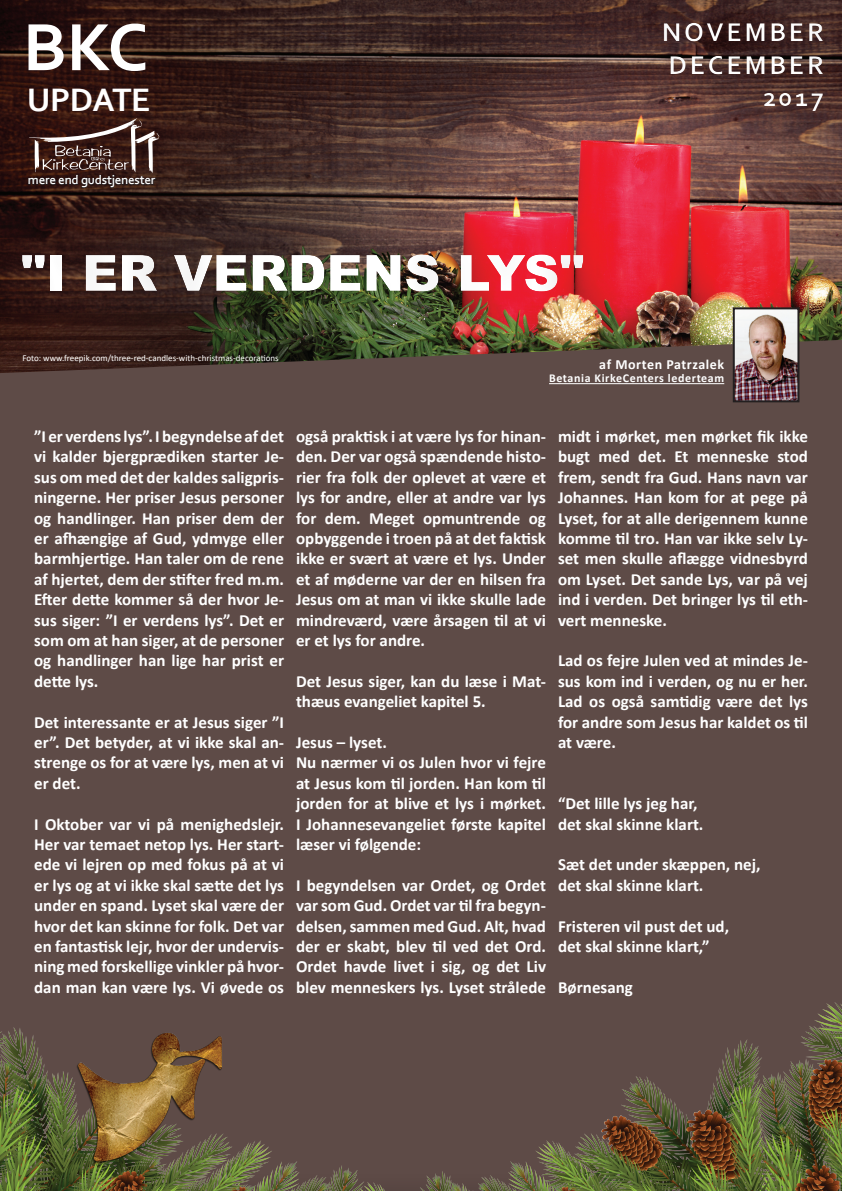
<style>
.page{position:relative;width:842px;height:1191px;background:#fff}
.page>*{position:absolute;margin:0;border:0;box-sizing:border-box;transform-origin:0 0}
.t1{font:700 70px "Corbel";color:#fff}
.t2{font:900 50px "Arial";color:#fff}
.t3{font:700 34px "Corbel";letter-spacing:-.02em;color:#fff}
.t4{font:700 27px/32.4px "Corbel";letter-spacing:.1em;color:#fff;text-align:right}
.t5{font:700 17px/20.4px "Calibri";color:#fff;text-align:justify}
.t6{font:700 14px "Calibri";letter-spacing:.04em;color:#fff}
.t7{font:700 13px "Corbel";letter-spacing:-.02em;color:#fff}
.t8{font:700 12px "Calibri";letter-spacing:.05em;color:#fff}
.t9{font:9px "Calibri";color:#fff}
</style>
<div class="page">
<div style="left:0;top:240px;width:842px;height:951px;background:#5e4b47"></div>
<img style="left:0;top:0;width:842px;height:373px">
<div style="left:601px;top:15px;width:241px;height:116px;background:#231f20;opacity:.5"></div>
<svg style="left:28px;top:118px;width:131px;height:52px;background:#5b423d"></svg>
<div style="left:0;top:170px;width:171px;height:29px;background:#231f20;opacity:.5"></div>
<div style="left:11px;top:236px;width:766px;height:71px;background:#231f20;opacity:.5"></div>
<img style="left:736px;top:310px;width:60px;height:89px">
<div style="left:733px;top:307px;width:66px;height:95px;border:2px solid #231f20"></div>
<hr style="left:549px;top:383px;width:175px;height:1px;background:#fff">
<img style="left:0;top:1002px;width:842px;height:189px">
<img style="left:61px;top:1002px;width:184px;height:181px">
<h1 class="t1" style="left:23px;top:4px;width:127px">BKC</h1>
<h3 class="t3" style="left:27px;top:79px;width:125px">UPDATE</h3>
<p class="t7" style="left:28px;top:172px;width:129px">mere end gudstjenester</p>
<h2 class="t2" style="left:21px;top:237px;width:565px">"I ER VERDENS LYS"</h2>
<h3 class="t4" style="left:662px;top:15px;width:164px">NOVEMBER<br>DECEMBER<br>2017</h3>
<p class="t9" style="left:22px;top:352px;width:258px">Foto: www.freepik.com/three-red-candles-with-christmas-decorations</p>
<p class="t6" style="left:599px;top:355px;width:126px">af Morten Patrzalek</p>
<p class="t8" style="left:549px;top:370px;width:177px">Betania KirkeCenters lederteam</p>
<p class="t5" style="left:34px;top:426px;width:251px">”I er verdens lys”. I begyndelse af det vi kalder bjergprædiken starter Je&shy;sus om med det der kaldes saligpris&shy;ningerne. Her priser Jesus personer og handlinger. Han priser dem der er afhængige af Gud, ydmyge eller barmhjertige. Han taler om de rene af hjertet, dem der stifter fred m.m.<br>Efter dette kommer så der hvor Je&shy;sus siger: ”I er verdens lys”. Det er som om at han siger, at de personer og handlinger han lige har prist er dette lys.</p>
<p class="t5" style="left:34px;top:711px;width:251px">Det interessante er at Jesus siger ”I er”. Det betyder, at vi ikke skal an&shy;strenge os for at være lys, men at vi er det.</p>
<p class="t5" style="left:34px;top:813px;width:251px">I Oktober var vi på menighedslejr.<br>Her var temaet netop lys. Her start&shy;ede vi lejren op med fokus på at vi er lys og at vi ikke skal sætte det lys under en spand. Lyset skal være der hvor det kan skinne for folk. Det var en fantastisk lejr, hvor der undervis&shy;ning med forskellige vinkler på hvor&shy;dan man kan være lys. Vi øvede os</p>
<p class="t5" style="left:296px;top:426px;width:251px">også praktisk i at være lys for hinan&shy;den. Der var også spændende histo&shy;rier fra folk der oplevet at være et lys for andre, eller at andre var lys for dem. Meget opmuntrende og opbyggende i troen på at det faktisk ikke er svært at være et lys. Under et af møderne var der en hilsen fra Jesus om at man vi ikke skulle lade mindreværd, være årsagen til at vi er et lys for andre.</p>
<p class="t5" style="left:296px;top:670px;width:251px">Det Jesus siger, kan du læse i Mat&shy;thæus evangeliet kapitel 5.</p>
<p class="t5" style="left:296px;top:732px;width:251px;text-align:left">Jesus – lyset.<br>Nu nærmer vi os Julen hvor vi fejre at Jesus kom til jorden. Han kom til jorden for at blive et lys i mørket.<br>I Johannesevangeliet første kapitel læser vi følgende:</p>
<p class="t5" style="left:296px;top:874px;width:251px">I begyndelsen var Ordet, og Ordet var som Gud. Ordet var til fra begyn&shy;delsen, sammen med Gud. Alt, hvad der er skabt, blev til ved det Ord.<br>Ordet havde livet i sig, og det Liv blev menneskers lys. Lyset strålede</p>
<p class="t5" style="left:558px;top:426px;width:251px">midt i mørket, men mørket fik ikke bugt med det. Et menneske stod frem, sendt fra Gud. Hans navn var Johannes. Han kom for at pege på Lyset, for at alle derigennem kunne komme til tro. Han var ikke selv Ly&shy;set men skulle aflægge vidnesbyrd om Lyset. Det sande Lys, var på vej ind i verden. Det bringer lys til eth&shy;vert menneske.</p>
<p class="t5" style="left:558px;top:650px;width:251px">Lad os fejre Julen ved at mindes Je&shy;sus kom ind i verden, og nu er her.<br>Lad os også samtidig være det lys for andre som Jesus har kaldet os til at være.</p>
<p class="t5" style="left:558px;top:793px;width:147px">“Det lille lys jeg har, det skal skinne klart.</p>
<p class="t5" style="left:558px;top:854px;width:204px">Sæt det under skæppen, nej, det skal skinne klart.</p>
<p class="t5" style="left:558px;top:915px;width:172px">Fristeren vil pust det ud, det skal skinne klart,”</p>
<p class="t5" style="left:558px;top:976px;width:76px">Børnesang</p>
</div>
